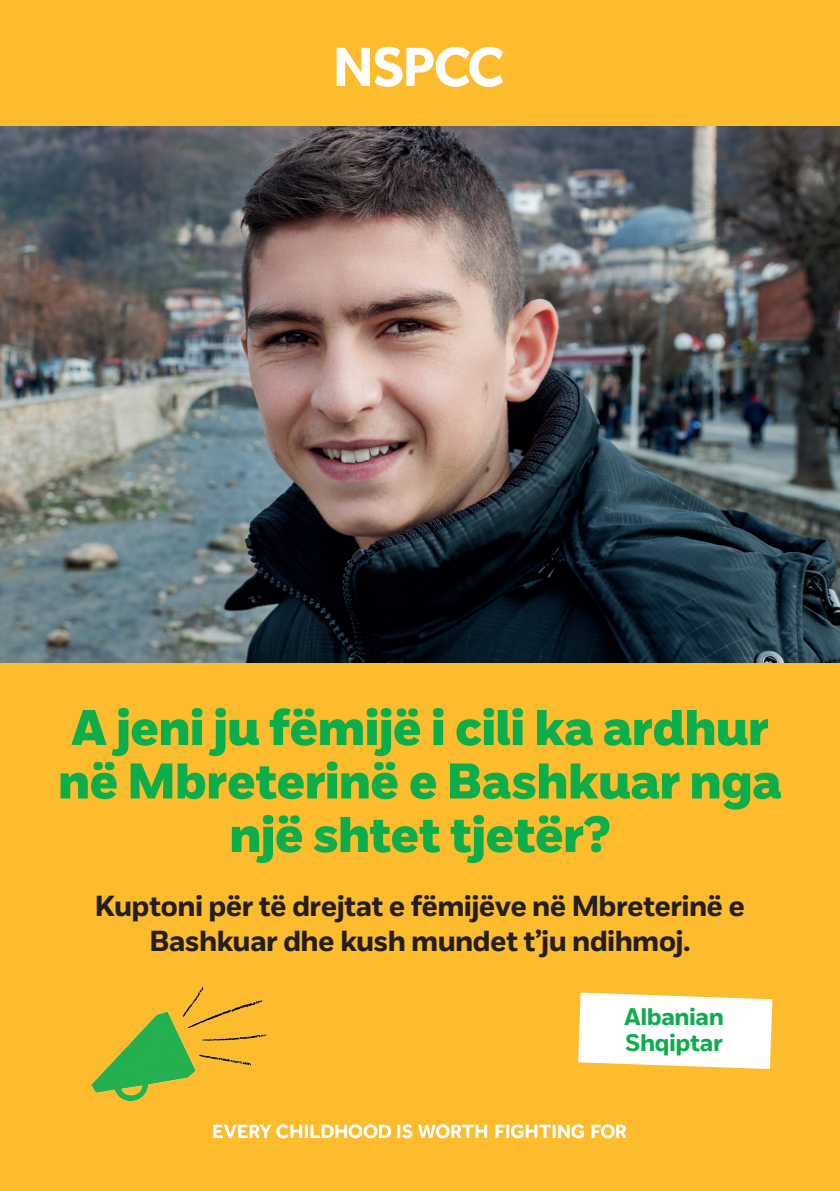
<style>
.page{position:relative;width:840px;height:1191px;background:#fff}
.page>*{position:absolute;margin:0;border:0;box-sizing:border-box;transform-origin:0 0}
.Heading{font:50px/53.4px "NSPCC Headline";letter-spacing:.005em;color:#0cae4c;text-align:center}
.t1{font:700 29px/34.8px "NSPCC";color:#231f20;text-align:center}
.t2{font:700 24px/26px "NSPCC";letter-spacing:.005em;color:#0cae4c}
</style>
<div class="page">
<div style="left:0;top:0;width:839px;height:1191px;background:#fdbb2e"></div>
<svg style="left:336px;top:47px;width:167px;height:40px"></svg>
<svg style="left:213px;top:1124px;width:413px;height:14px"></svg>
<img style="left:92px;top:987px;width:174px;height:113px">
<svg style="left:578px;top:992px;width:194px;height:77px;background:#fef7e9"></svg>
<img style="left:0;top:127px;width:839px;height:536px">
<p class="Heading" style="left:59px;top:700px;width:723px">A jeni ju fëmijë i cili ka ardhur në Mbreterinë e Bashkuar nga një shtet tjetër?</p>
<p class="t1" style="left:95px;top:888px;width:650px">Kuptoni për të drejtat e fëmijëve në Mbreterinë e<br>Bashkuar dhe kush mundet t’ju ndihmoj.</p>
<p class="t2" style="left:624px;top:1003px;width:101px">Albanian<br>Shqiptar</p>
</div>
